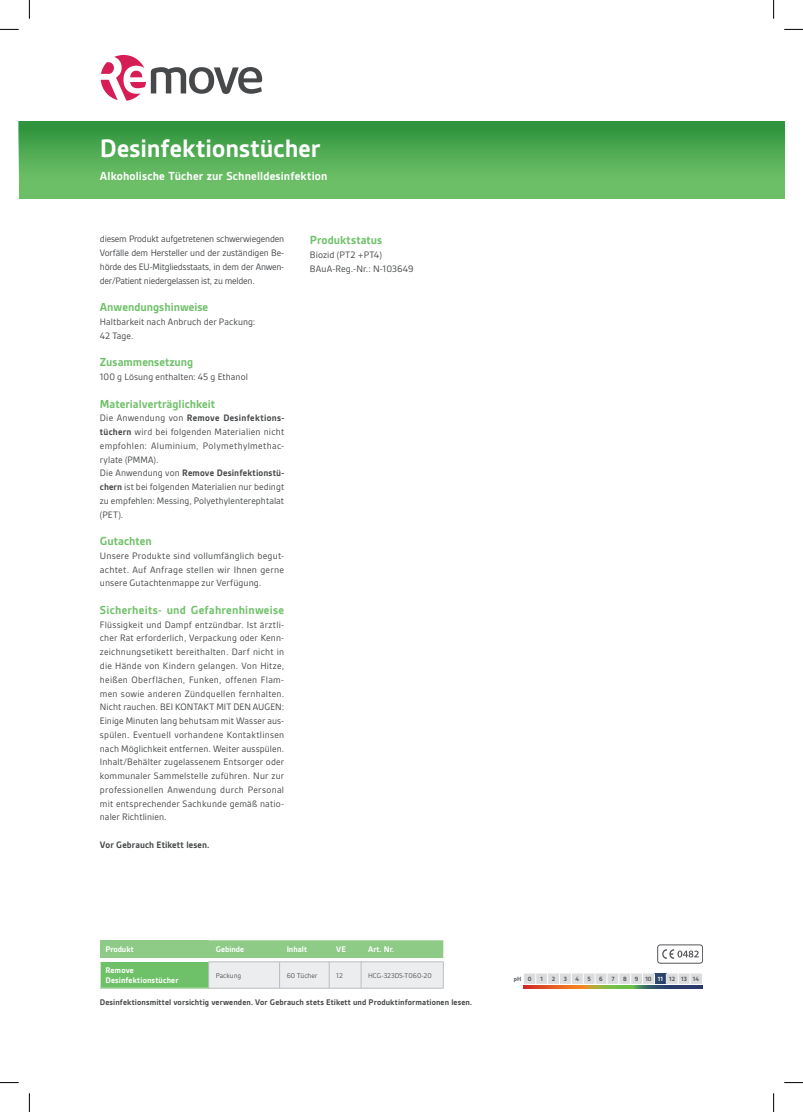
<style>
.page{position:relative;width:803px;height:1112px;background:#fff}
.page>*{position:absolute;margin:0;border:0;box-sizing:border-box;transform-origin:0 0}
.t1{font:700 27.12px "Gesta";color:#fff}
.t2{font:700 12.62px "Gesta";letter-spacing:.01em;color:#fff}
.t3{font:700 12.5px "Gesta";color:#6fc169}
.t4{font:700 12.5px "Gesta";letter-spacing:.02em;color:#6fc169}
.t5{font:10px/13.8px "Gesta";letter-spacing:.01em;color:#46484a;text-align:justify}
.t6{font:700 10px "Gesta";letter-spacing:.01em;color:#46484a}
.t7{font:700 8.75px "Gesta";letter-spacing:.015em;color:#46484a}
.t8{font:700 8.75px/10px "Gesta";letter-spacing:.005em;color:#fff}
.t9{font:7.5px "Gesta";color:#545659}
.t10{font:700 6.5px "Gesta";color:#545659}
.s1{font-weight:700}
.s2{color:#fff}
</style>
<div class="page">
<div style="left:19px;top:121px;width:765px;height:77px;background:linear-gradient(to bottom,#2e933c,#79c870)"></div>
<svg style="left:101px;top:55px;width:161px;height:46px"></svg>
<div style="left:100px;top:940px;width:109px;height:17px;background:#8dcb87"></div>
<svg style="left:100px;top:957px;width:108px;height:1px"></svg>
<div style="left:100px;top:961px;width:109px;height:26px;background:#6fc169"></div>
<hr style="left:100px;top:987px;width:109px;height:1px;background:#d2e8ce">
<svg style="left:100px;top:961px;width:1px;height:26px"></svg>
<svg style="left:208px;top:940px;width:236px;height:48px;background:#c8e0c7"></svg>
<svg style="left:524px;top:973px;width:178px;height:10px;background:#d4d6d9"></svg>
<svg style="left:524px;top:985px;width:178px;height:3px"></svg>
<div style="left:657px;top:944px;width:46px;height:19px;border:1px solid #545659;border-radius:3px"></div>
<svg style="left:662px;top:949px;width:37px;height:9px"></svg>
<svg style="left:0;top:29px;width:19px;height:1px"></svg>
<svg style="left:784px;top:29px;width:19px;height:1px"></svg>
<svg style="left:0;top:1082px;width:19px;height:1px"></svg>
<svg style="left:784px;top:1082px;width:19px;height:1px"></svg>
<svg style="left:29px;top:0;width:1px;height:19px"></svg>
<svg style="left:29px;top:1093px;width:1px;height:18px"></svg>
<svg style="left:773px;top:0;width:1px;height:19px"></svg>
<svg style="left:773px;top:1093px;width:1px;height:18px"></svg>
<h1 class="t1" style="left:100px;top:133px;width:222px">Desinfektionstücher</h1>
<p class="t2" style="left:100px;top:168px;width:229px">Alkoholische Tücher zur Schnelldesinfektion</p>
<p class="t5" style="left:100px;top:232px;width:186px">diesem Produkt aufgetretenen schwerwiegenden Vorfälle dem Hersteller und der zuständigen Be&shy;hörde des EU-Mitgliedsstaats, in dem der Anwen&shy;der/Patient niedergelassen ist, zu melden.</p>
<p class="t3" style="left:100px;top:300px;width:110px">Anwendungshinweise</p>
<p class="t5" style="left:100px;top:315px;width:157px">Haltbarkeit nach Anbruch der Packung:<br>42 Tage.</p>
<p class="t3" style="left:100px;top:355px;width:95px">Zusammensetzung</p>
<p class="t5" style="left:100px;top:370px;width:149px">100 g Lösung enthalten: 45 g Ethanol</p>
<p class="t3" style="left:100px;top:396px;width:117px">Materialverträglichkeit</p>
<p class="t5" style="left:100px;top:411px;width:186px;text-align:left">Die Anwendung von <span class="s1">Remove Desinfektions&shy;tüchern</span> wird bei folgenden Materialien nicht empfohlen: Aluminium, Polymethylmethac&shy;rylate (PMMA).<br>Die Anwendung von <span class="s1">Remove Desinfektionstü&shy;chern</span> ist bei folgenden Materialien nur bedingt zu empfehlen: Messing, Polyethylenterephtalat (PET).</p>
<p class="t3" style="left:100px;top:534px;width:54px">Gutachten</p>
<p class="t5" style="left:100px;top:548px;width:186px">Unsere Produkte sind vollumfänglich begut&shy;achtet. Auf Anfrage stellen wir Ihnen gerne unsere Gutachtenmappe zur Verfügung.</p>
<p class="t4" style="left:100px;top:602px;width:186px">Sicherheits- und Gefahrenhinweise</p>
<p class="t5" style="left:100px;top:617px;width:186px">Flüssigkeit und Dampf entzündbar. Ist ärztli&shy;cher Rat erforderlich, Verpackung oder Kenn&shy;zeichnungsetikett bereithalten. Darf nicht in die Hände von Kindern gelangen. Von Hitze, heißen Oberflächen, Funken, offenen Flam&shy;men sowie anderen Zündquellen fernhalten.<br>Nicht rauchen. BEI KONTAKT MIT DEN AUGEN:<br>Einige Minuten lang behutsam mit Wasser aus&shy;spülen. Eventuell vorhandene Kontaktlinsen nach Möglichkeit entfernen. Weiter ausspülen.<br>Inhalt/Behälter zugelassenem Entsorger oder kommunaler Sammelstelle zuführen. Nur zur professionellen Anwendung durch Personal mit entsprechender Sachkunde gemäß natio&shy;naler Richtlinien.</p>
<p class="t6" style="left:100px;top:838px;width:111px">Vor Gebrauch Etikett lesen.</p>
<p class="t3" style="left:310px;top:233px;width:74px">Produktstatus</p>
<p class="t5" style="left:310px;top:248px;width:105px">Biozid (PT2 +PT4)<br>BAuA-Reg.-Nr.: N-103649</p>
<p class="t8" style="left:105px;top:944px;width:30px">Produkt</p>
<p class="t8" style="left:216px;top:944px;width:30px">Gebinde</p>
<p class="t8" style="left:287px;top:944px;width:22px">Inhalt</p>
<p class="t8" style="left:336px;top:944px;width:11px">VE</p>
<p class="t8" style="left:368px;top:944px;width:27px">Art. Nr.</p>
<p class="t8" style="left:105px;top:965px;width:74px">Remove<br>Desinfektionstücher</p>
<p class="t9" style="left:216px;top:970px;width:27px">Packung</p>
<p class="t9" style="left:287px;top:970px;width:32px">60 Tücher</p>
<p class="t9" style="left:336px;top:970px;width:8px">12</p>
<p class="t9" style="left:368px;top:970px;width:65px">HCG-323DS-T060-20</p>
<p class="t7" style="left:100px;top:997px;width:374px">Desinfektionsmittel vorsichtig verwenden. Vor Gebrauch stets Etikett und Produktinformationen lesen.</p>
<p class="t10" style="left:514px;top:975px;width:19px">pH 0</p>
<p class="t10" style="left:540px;top:975px;width:4px">1</p>
<p class="t10" style="left:552px;top:975px;width:5px">2</p>
<p class="t10" style="left:564px;top:975px;width:5px">3</p>
<p class="t10" style="left:575px;top:975px;width:5px">4</p>
<p class="t10" style="left:587px;top:975px;width:5px">5</p>
<p class="t10" style="left:599px;top:975px;width:5px">6</p>
<p class="t10" style="left:611px;top:975px;width:5px">7</p>
<p class="t10" style="left:623px;top:975px;width:5px">8</p>
<p class="t10" style="left:635px;top:975px;width:66px">9 10 <span class="s2">11</span> 12 13 14</p>
</div>
